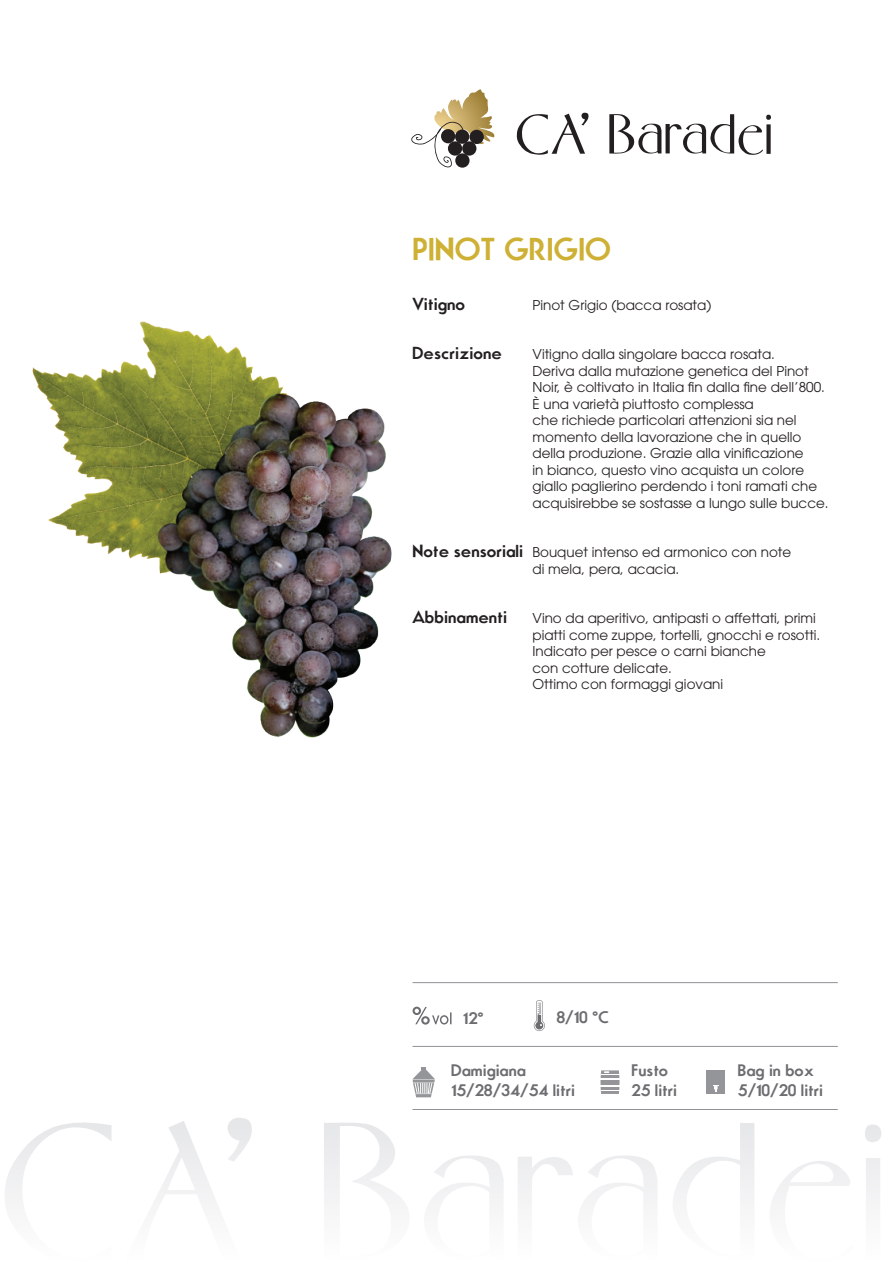
<style>
.page{position:relative;width:893px;height:1263px;background:#fff}
.page>*{position:absolute;margin:0;border:0;box-sizing:border-box;transform-origin:0 0}
.t1{font:700 30px "Movement";color:#ceb034}
.t2{font:700 16.5px "Movement";color:#231f20}
.t3{font:700 15.9px/19.8px "Movement";color:#6c6d70}
.t4{font:13.5px/16.5px "Avant Garde";color:#231f20}
.s1{font-family:"Movement";font-weight:700;font-size:16.5px}
</style>
<div class="page">
<svg style="left:5px;top:1122px;width:107px;height:85px"></svg>
<svg style="left:152px;top:1118px;width:100px;height:89px"></svg>
<svg style="left:324px;top:1123px;width:83px;height:84px"></svg>
<svg style="left:518px;top:1155px;width:139px;height:52px"></svg>
<svg style="left:673px;top:1123px;width:81px;height:84px"></svg>
<svg style="left:771px;top:1161px;width:79px;height:46px"></svg>
<svg style="left:865px;top:1124px;width:16px;height:83px"></svg>
<svg style="left:428px;top:1155px;width:75px;height:52px"></svg>
<svg style="left:411px;top:89px;width:84px;height:79px"></svg>
<svg style="left:517px;top:113px;width:72px;height:42px"></svg>
<svg style="left:609px;top:114px;width:162px;height:41px"></svg>
<hr style="left:413px;top:982px;width:425px;height:1px;background:#949196">
<hr style="left:413px;top:1046px;width:425px;height:1px;background:#949196">
<hr style="left:413px;top:1109px;width:425px;height:1px;background:#949196">
<svg style="left:534px;top:1000px;width:11px;height:31px"></svg>
<svg style="left:413px;top:1007px;width:39px;height:17px"></svg>
<img style="left:32px;top:321px;width:360px;height:417px">
<svg style="left:413px;top:1067px;width:22px;height:30px"></svg>
<svg style="left:600px;top:1070px;width:20px;height:24px"></svg>
<div style="left:706px;top:1070px;width:19px;height:24px;background:#939598"></div>
<svg style="left:713px;top:1085px;width:6px;height:7px"></svg>
<h1 class="t1" style="left:413px;top:230px;width:200px">PINOT GRIGIO</h1>
<p class="t2" style="left:412px;top:293px;width:54px">Vitigno</p>
<p class="t4" style="left:532px;top:297px;width:180px">Pinot Grigio (bacca rosata)</p>
<p class="t2" style="left:412px;top:343px;width:91px">Descrizione</p>
<p class="t4" style="left:532px;top:346px;width:298px">Vitigno dalla singolare bacca rosata.<br>Deriva dalla mutazione genetica del Pinot Noir, è coltivato in Italia fin dalla fine dell’800.<br>È una varietà piuttosto complessa<br>che richiede particolari attenzioni sia nel momento della lavorazione che in quello della produzione. Grazie alla vinificazione<br>in bianco, questo vino acquista un colore giallo paglierino perdendo i toni ramati che acquisirebbe se sostasse a lungo sulle bucce.</p>
<p class="t4" style="left:412px;top:544px;width:380px;text-align:center"><span class="s1">Note sensoriali</span> Bouquet intenso ed armonico con note di mela, pera, acacia.</p>
<p class="t2" style="left:412px;top:607px;width:96px">Abbinamenti</p>
<p class="t4" style="left:532px;top:610px;width:289px">Vino da aperitivo, antipasti o affettati, primi piatti come zuppe, tortelli, gnocchi e rosotti.<br>Indicato per pesce o carni bianche<br>con cotture delicate.<br>Ottimo con formaggi giovani</p>
<p class="t3" style="left:463px;top:1008px;width:22px">12°</p>
<p class="t3" style="left:556px;top:1007px;width:54px">8/10 °C</p>
<p class="t3" style="left:451px;top:1060px;width:125px">Damigiana<br>15/28/34/54 litri</p>
<p class="t3" style="left:632px;top:1060px;width:47px">Fusto<br>25 litri</p>
<p class="t3" style="left:738px;top:1060px;width:87px">Bag in box<br>5/10/20 litri</p>
</div>
